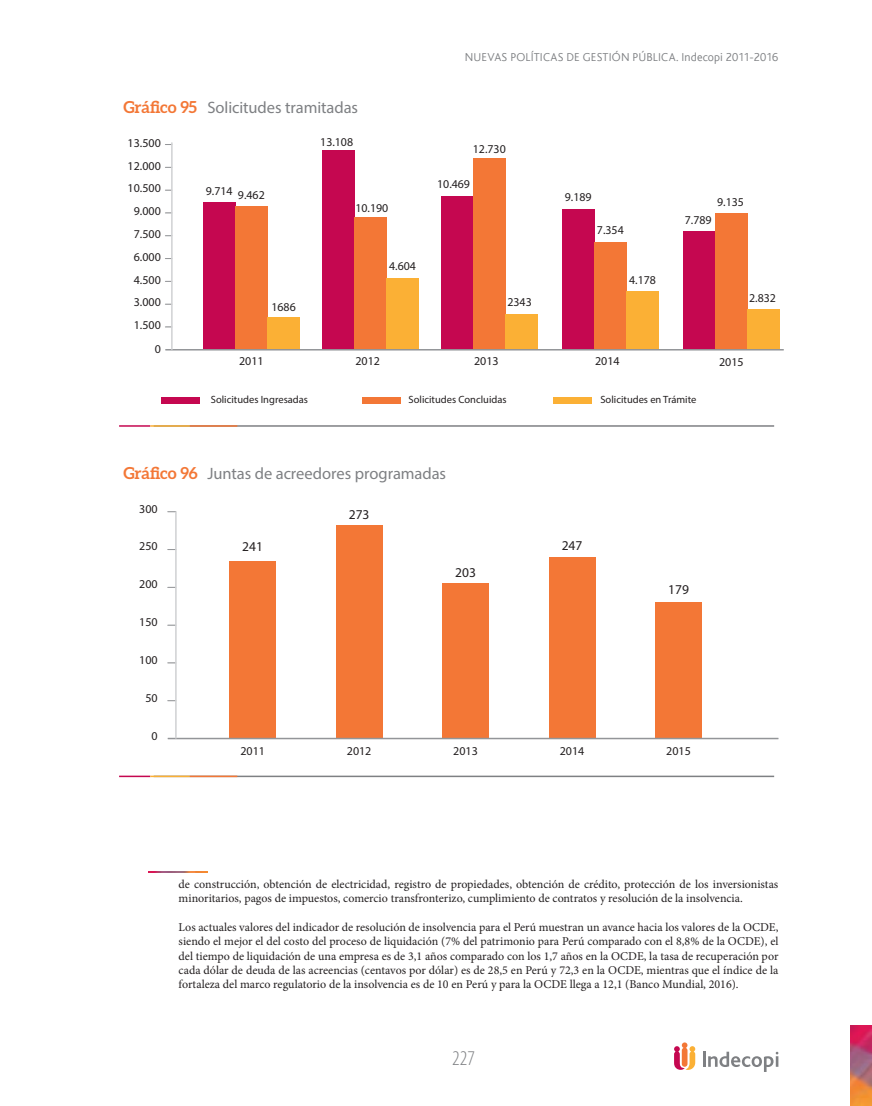
<style>
.page{position:relative;width:872px;height:1106px;background:#fff}
.page>*{position:absolute;margin:0;border:0;box-sizing:border-box;transform-origin:0 0}
.t1{font:300 condensed 21px "Myriad Pro";color:#7e8083}
.Grafico_y_contenido{font:16.5px "Myriad Pro";letter-spacing:-.005em;color:#7e8083}
.t2{font:13.5px "Myriad Pro";color:#231f20}
.Pie_de_notas{font:12px/14.4px "Minion Pro";color:#231f20}
.t3{font:12px "Myriad Pro";color:#231f20}
.t4{font:300 12px "Bliss";letter-spacing:.015em;color:#7e8083}
.t5{font:10.5px "Myriad Pro";color:#231f20}
.s1{font-family:"Aleo";font-weight:700;color:#f37736}
</style>
<div class="page">
<svg style="left:703px;top:1051px;width:75px;height:20px"></svg>
<svg style="left:674px;top:1042px;width:21px;height:28px"></svg>
<img style="left:850px;top:1025px;width:22px;height:81px">
<div style="left:683px;top:231px;width:32px;height:119px;background:#c50750"></div>
<div style="left:715px;top:213px;width:32px;height:137px;background:#f37736"></div>
<div style="left:747px;top:309px;width:32px;height:41px;background:#fbb035"></div>
<div style="left:562px;top:210px;width:32px;height:140px;background:#c50750"></div>
<div style="left:594px;top:242px;width:32px;height:108px;background:#f37736"></div>
<div style="left:626px;top:291px;width:32px;height:59px;background:#fbb035"></div>
<div style="left:441px;top:196px;width:32px;height:154px;background:#c50750"></div>
<div style="left:473px;top:158px;width:32px;height:192px;background:#f37736"></div>
<div style="left:505px;top:314px;width:32px;height:36px;background:#fbb035"></div>
<div style="left:322px;top:151px;width:32px;height:199px;background:#c50750"></div>
<div style="left:354px;top:217px;width:32px;height:133px;background:#f37736"></div>
<div style="left:386px;top:278px;width:32px;height:72px;background:#fbb035"></div>
<div style="left:203px;top:202px;width:32px;height:148px;background:#c50750"></div>
<div style="left:235px;top:207px;width:32px;height:143px;background:#f37736"></div>
<div style="left:267px;top:317px;width:33px;height:33px;background:#fbb035"></div>
<hr style="left:165px;top:349px;width:618px;height:1px;background:#939598">
<div style="left:161px;top:397px;width:38px;height:7px;background:#c50750"></div>
<div style="left:362px;top:397px;width:39px;height:7px;background:#f37736"></div>
<div style="left:553px;top:397px;width:39px;height:7px;background:#fbb035"></div>
<hr style="left:171px;top:142px;width:2px;height:208px;background:#d1d2d4">
<div style="left:655px;top:602px;width:46px;height:136px;background:#f37736"></div>
<div style="left:230px;top:561px;width:46px;height:177px;background:#f37736"></div>
<div style="left:336px;top:525px;width:46px;height:213px;background:#f37736"></div>
<div style="left:442px;top:583px;width:47px;height:155px;background:#f37736"></div>
<div style="left:549px;top:557px;width:46px;height:181px;background:#f37736"></div>
<hr style="left:168px;top:737px;width:610px;height:2px;background:#939598">
<hr style="left:175px;top:512px;width:2px;height:226px;background:#d1d2d4">
<hr style="left:119px;top:425px;width:31px;height:2px;background:#c50750">
<hr style="left:154px;top:425px;width:620px;height:2px;background:#7e8083">
<hr style="left:150px;top:425px;width:40px;height:2px;background:#fbb035">
<hr style="left:190px;top:425px;width:47px;height:2px;background:#f37736">
<hr style="left:119px;top:775px;width:31px;height:2px;background:#c50750">
<hr style="left:154px;top:775px;width:620px;height:2px;background:#7e8083">
<hr style="left:150px;top:775px;width:40px;height:2px;background:#fbb035">
<hr style="left:190px;top:775px;width:47px;height:2px;background:#f37736">
<img style="left:149px;top:871px;width:58px;height:1px">
<p class="Grafico_y_contenido" style="left:123px;top:97px;width:236px"><span class="s1">Gráfico 95</span> Solicitudes tramitadas</p>
<p class="t3" style="left:128px;top:135px;width:35px">13.500</p>
<p class="t3" style="left:128px;top:158px;width:35px">12.000</p>
<p class="t3" style="left:128px;top:181px;width:35px">10.500</p>
<p class="t3" style="left:134px;top:204px;width:29px">9.000</p>
<p class="t3" style="left:134px;top:227px;width:29px">7.500</p>
<p class="t3" style="left:134px;top:249px;width:29px">6.000</p>
<p class="t3" style="left:134px;top:272px;width:29px">4.500</p>
<p class="t3" style="left:134px;top:295px;width:29px">3.000</p>
<p class="t3" style="left:134px;top:318px;width:29px">1.500</p>
<p class="t3" style="left:155px;top:342px;width:8px">0</p>
<p class="t3" style="left:206px;top:185px;width:60px">9.714 9.462</p>
<p class="t3" style="left:271px;top:300px;width:26px">1686</p>
<p class="t3" style="left:320px;top:134px;width:34px">13.108</p>
<p class="t3" style="left:355px;top:201px;width:34px">10.190</p>
<p class="t3" style="left:389px;top:259px;width:28px">4.604</p>
<p class="t4" style="left:465px;top:51px;width:315px">NUEVAS POLÍTICAS DE GESTIÓN PÚBLICA. Indecopi 2011-2016</p>
<p class="t3" style="left:473px;top:142px;width:34px">12.730</p>
<p class="t3" style="left:437px;top:177px;width:34px">10.469</p>
<p class="t3" style="left:507px;top:295px;width:26px">2343</p>
<p class="t3" style="left:565px;top:189px;width:28px">9.189</p>
<p class="t3" style="left:597px;top:222px;width:28px">7.354</p>
<p class="t3" style="left:629px;top:272px;width:28px">4.178</p>
<p class="t3" style="left:717px;top:195px;width:28px">9.135</p>
<p class="t3" style="left:685px;top:212px;width:28px">7.789</p>
<p class="t3" style="left:749px;top:291px;width:28px">2.832</p>
<p class="t3" style="left:239px;top:354px;width:26px">2011</p>
<p class="t3" style="left:355px;top:354px;width:26px">2012</p>
<p class="t3" style="left:474px;top:354px;width:26px">2013</p>
<p class="t3" style="left:595px;top:354px;width:26px">2014</p>
<p class="t5" style="left:211px;top:393px;width:99px">Solicitudes Ingresadas</p>
<p class="t5" style="left:408px;top:393px;width:100px">Solicitudes Concluidas</p>
<p class="t5" style="left:600px;top:393px;width:97px">Solicitudes en Trámite</p>
<p class="t3" style="left:719px;top:355px;width:26px">2015</p>
<p class="Grafico_y_contenido" style="left:123px;top:464px;width:324px"><span class="s1">Gráfico 96</span> Juntas de acreedores programadas</p>
<p class="t3" style="left:139px;top:501px;width:20px">300</p>
<p class="t3" style="left:139px;top:539px;width:20px">250</p>
<p class="t3" style="left:139px;top:576px;width:20px">200</p>
<p class="t3" style="left:139px;top:614px;width:20px">150</p>
<p class="t3" style="left:139px;top:652px;width:20px">100</p>
<p class="t3" style="left:145px;top:690px;width:14px">50</p>
<p class="t3" style="left:152px;top:728px;width:8px">0</p>
<p class="t2" style="left:242px;top:538px;width:22px">241</p>
<p class="t2" style="left:349px;top:506px;width:22px">273</p>
<p class="t2" style="left:455px;top:564px;width:22px">203</p>
<p class="t2" style="left:561px;top:537px;width:22px">247</p>
<p class="t2" style="left:668px;top:581px;width:22px">179</p>
<p class="t3" style="left:240px;top:744px;width:26px">2011</p>
<p class="t3" style="left:347px;top:744px;width:26px">2012</p>
<p class="t3" style="left:453px;top:744px;width:26px">2013</p>
<p class="t3" style="left:560px;top:744px;width:26px">2014</p>
<p class="t3" style="left:666px;top:744px;width:26px">2015</p>
<p class="Pie_de_notas" style="left:179px;top:876px;width:601px">de construcción, obtención de electricidad, registro de propiedades, obtención de crédito, protección de los inversionistas minoritarios, pagos de impuestos, comercio transfronterizo, cumplimiento de contratos y resolución de la insolvencia.</p>
<p class="Pie_de_notas" style="left:179px;top:919px;width:601px;text-align:justify">Los actuales valores del indicador de resolución de insolvencia para el Perú muestran un avance hacia los valores de la OCDE, siendo el mejor el del costo del proceso de liquidación (7% del patrimonio para Perú comparado con el 8,8% de la OCDE), el del tiempo de liquidación de una empresa es de 3,1 años comparado con los 1,7 años en la OCDE, la tasa de recuperación por cada dólar de deuda de las acreencias (centavos por dólar) es de 28,5 en Perú y 72,3 en la OCDE, mientras que el índice de la fortaleza del marco regulatorio de la insolvencia es de 10 en Perú y para la OCDE llega a 12,1 (Banco Mundial, 2016).</p>
<h1 class="t1" style="left:452px;top:1045px;width:24px">227</h1>
</div>
